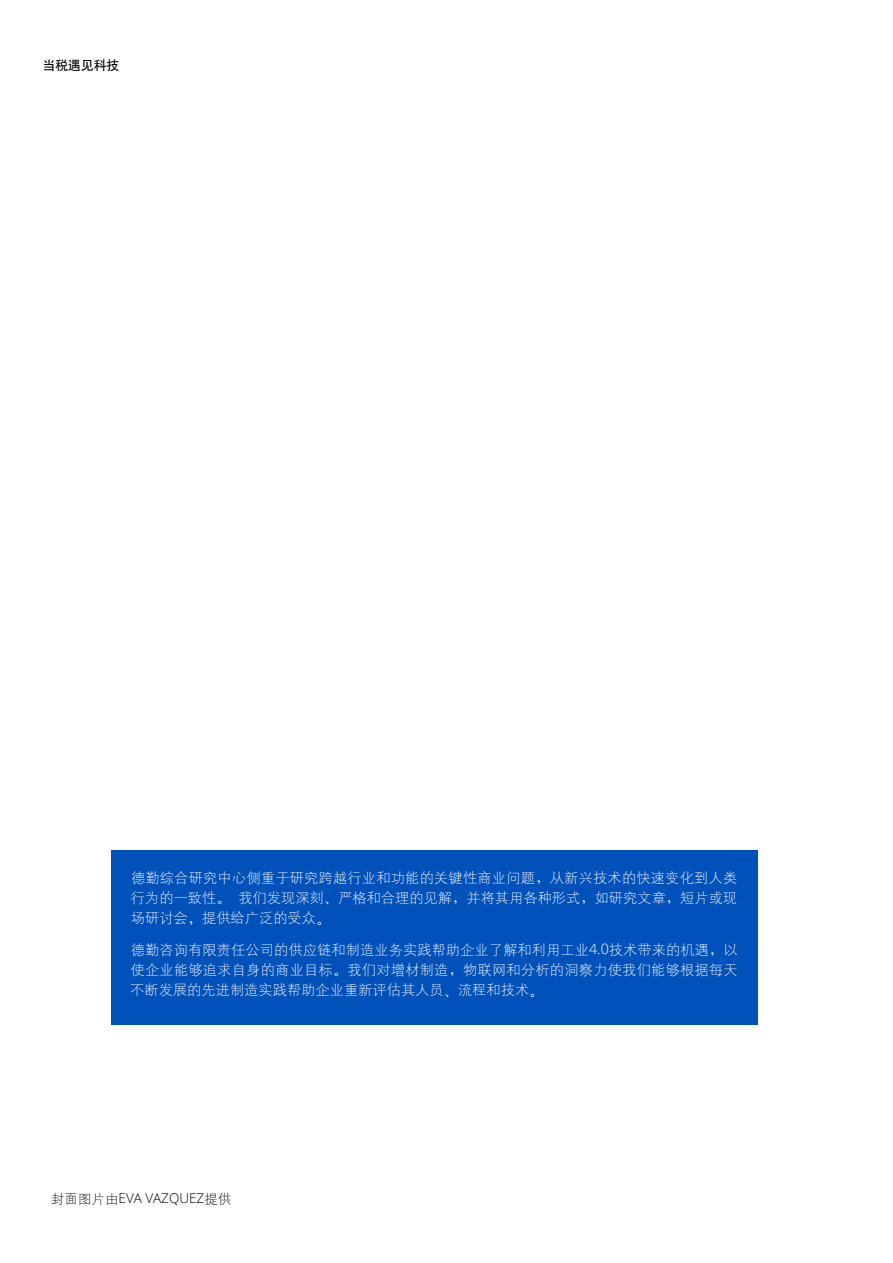
<style>
.page{position:relative;width:893px;height:1263px;background:#fff}
.page>*{position:absolute;margin:0;border:0;box-sizing:border-box;transform-origin:0 0}
.t1{font:14.25px/20.2px "H Yg 1 gj";color:#fff;text-align:justify}
.t2{font:300 13.5px "Open Sans";color:#000}
.t3{font:12.75px "H Yb 1 gj";color:#000}
.s1{font-family:"H Ya 6 gj"}
.s2{font-family:"Open Sans";font-weight:300}
.s3{font-family:"H Yg 1 gj";font-weight:400}
</style>
<div class="page">
<div style="left:111px;top:851px;width:646px;height:174px;background:#0051ba"></div>
<p class="t3" style="left:43px;top:59px;width:78px">当税遇见科技</p>
<p class="t1" style="left:131px;top:867px;width:608px">德勤综合研究中心侧重于研究跨越行业和功能的关键性商业问题<span class="s1">，</span>从新兴技术的快速变化到人类行为的一致性<span class="s1">。</span>我们发现深刻<span class="s1">、</span>严格和合理的见解<span class="s1">，</span>并将其用各种形式<span class="s1">，</span>如研究文章<span class="s1">，</span>短片或现场研讨会<span class="s1">，</span>提供给广泛的受众<span class="s1">。</span></p>
<p class="t1" style="left:130px;top:939px;width:609px">德勤咨询有限责任公司的供应链和制造业务实践帮助企业了解和利用工业<span class="s2">4.0</span>技术带来的机遇<span class="s1">，</span>以使企业能够追求自身的商业目标<span class="s1">。</span>我们对增材制造<span class="s1">，</span>物联网和分析的洞察力使我们能够根据每天不断发展的先进制造实践帮助企业重新评估其人员<span class="s1">、</span>流程和技术<span class="s1">。</span></p>
<p class="t2" style="left:51px;top:1189px;width:182px"><span class="s3">封面图片由</span>EVA VAZQUEZ<span class="s3">提供</span></p>
</div>
